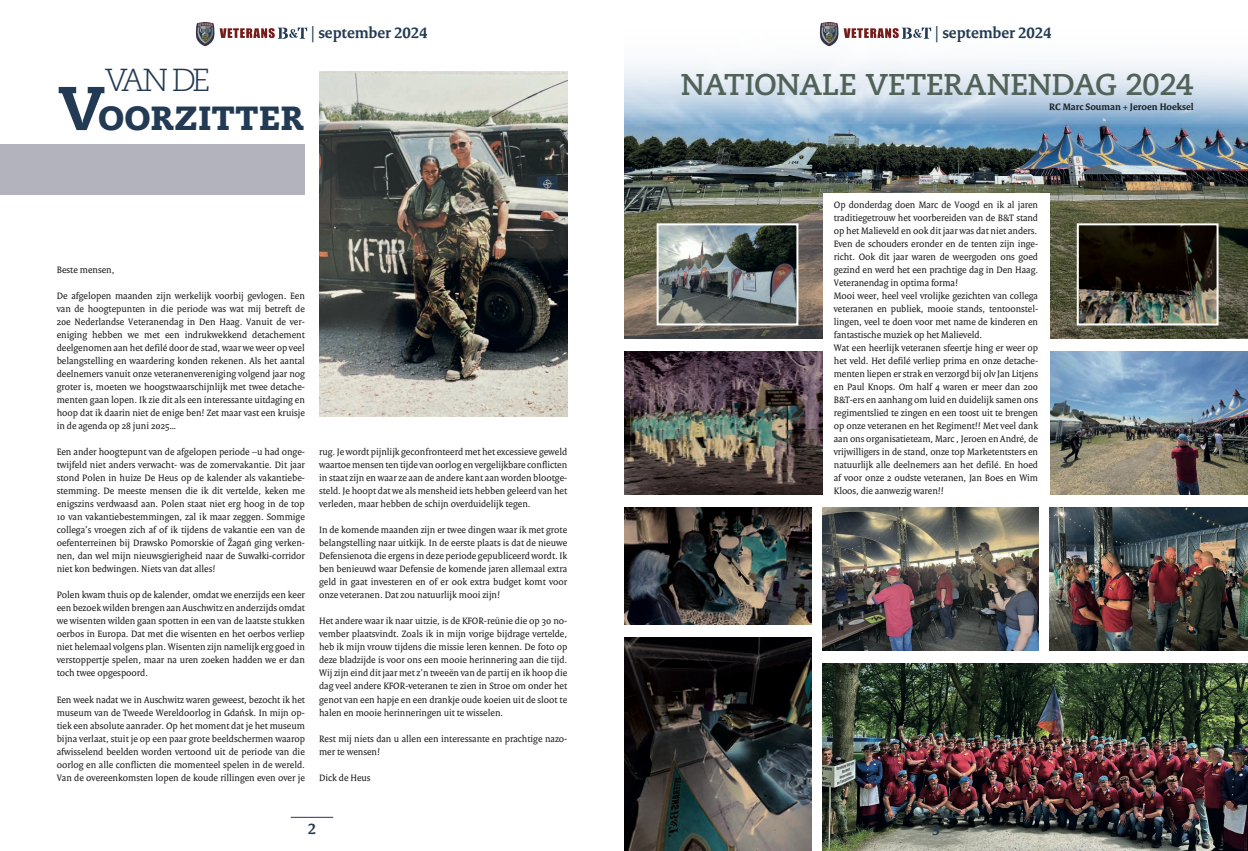
<style>
.page{position:relative;width:1248px;height:851px;background:#fff}
.page>*{position:absolute;margin:0;border:0;box-sizing:border-box;transform-origin:0 0}
.t1{font:800 42.7px "Caecilia LT Std";color:#223a54}
.t2{font:300 31.8px "Caecilia LT Std";color:#223a54}
.t3{font:700 30px "Caecilia LT Std";letter-spacing:-.02em;color:#516259}
.t4{font:700 16.2px "Rijksoverheid Serif";letter-spacing:-.005em;color:#223a54}
.t5{font:700 16px "Rijksoverheid Serif";color:#223a54}
.t6{font:10px/13px "Rijksoverheid Serif";letter-spacing:-.005em;color:#1a1a1a;text-align:justify}
.t7{font:700 10px "Rijksoverheid Serif";color:#1a1a1a}
.s1{font-size:61.6px}
</style>
<div class="page">
<img style="left:624px;top:27px;width:623px;height:311px">
<div style="left:0;top:145px;width:305px;height:50px;background:#b2b3bc"></div>
<img style="left:319px;top:72px;width:248px;height:344px">
<img style="left:624px;top:351px;width:198px;height:143px">
<img style="left:822px;top:663px;width:425px;height:187px">
<img style="left:1075px;top:222px;width:144px;height:104px">
<img style="left:1050px;top:351px;width:197px;height:143px">
<img style="left:655px;top:222px;width:144px;height:104px">
<img style="left:624px;top:637px;width:187px;height:213px">
<img style="left:822px;top:507px;width:216px;height:143px">
<img style="left:624px;top:507px;width:187px;height:117px">
<img style="left:1049px;top:507px;width:198px;height:143px">
<div style="left:822px;top:193px;width:227px;height:307px;background:#fff"></div>
<svg style="left:196px;top:22px;width:111px;height:24px"></svg>
<svg style="left:819px;top:22px;width:112px;height:24px"></svg>
<hr style="left:291px;top:816px;width:42px;height:1px;background:#223a54">
<hr style="left:914px;top:816px;width:43px;height:1px;background:#223a54">
<h3 class="t4" style="left:310px;top:23px;width:119px">| september ()(4</h3>
<h3 class="t4" style="left:934px;top:23px;width:119px">| september ()(4</h3>
<h2 class="t2" style="left:105px;top:62px;width:107px">VAN DE</h2>
<h3 class="t3" style="left:680px;top:66px;width:514px">NATIONALE VETERANENDAG 2024</h3>
<h1 class="t1" style="left:58px;top:89px;width:247px"><span class="s1">V</span>oorzitter</h1>
<p class="t7" style="left:1049px;top:100px;width:146px">RC Marc Souman + Jeroen Hoeksel</p>
<p class="t6" style="left:57px;top:263px;width:59px">Beste mensen,</p>
<p class="t6" style="left:57px;top:289px;width:250px">De afgelopen maanden zijn werkelijk voorbij gevlogen. Een van de hoogtepunten in die periode was wat mij betreft de 20e Nederlandse Veteranendag in Den Haag. Vanuit de ver&shy;eniging hebben we met een indrukwekkend detachement deelgenomen aan het defilé door de stad, waar we weer op veel belangstelling en waardering konden rekenen. Als het aantal deelnemers vanuit onze veteranenvereniging volgend jaar nog groter is, moeten we hoogstwaarschijnlijk met twee detache&shy;menten gaan lopen. Ik zie dit als een interessante uitdaging en hoop dat ik daarin niet de enige ben! Zet maar vast een kruisje in de agenda op 28 juni 2025…</p>
<p class="t6" style="left:57px;top:445px;width:250px">Een ander hoogtepunt van de afgelopen periode –u had onge&shy;twijfeld niet anders verwacht- was de zomervakantie. Dit jaar stond Polen in huize De Heus op de kalender als vakantiebe&shy;stemming. De meeste mensen die ik dit vertelde, keken me enigszins verdwaasd aan. Polen staat niet erg hoog in de top 10 van vakantiebestemmingen, zal ik maar zeggen. Sommige collega’s vroegen zich af of ik tijdens de vakantie een van de oefenterreinen bij Drawsko Pomorskie of !agań ging verken&shy;nen, dan wel mijn nieuwsgierigheid naar de Suwałki-corridor niet kon bedwingen. Niets van dat alles!</p>
<p class="t6" style="left:57px;top:588px;width:250px">Polen kwam thuis op de kalender, omdat we enerzijds een keer een bezoek wilden brengen aan Auschwitz en anderzijds omdat we wisenten wilden gaan spotten in een van de laatste stukken oerbos in Europa. Dat met die wisenten en het oerbos verliep niet helemaal volgens plan. Wisenten zijn namelijk erg goed in verstoppertje spelen, maar na uren zoeken hadden we er dan toch twee opgespoord.</p>
<p class="t6" style="left:57px;top:692px;width:250px">Een week nadat we in Auschwitz waren geweest, bezocht ik het museum van de Tweede Wereldoorlog in Gdańsk. In mijn op&shy;tiek een absolute aanrader. Op het moment dat je het museum bijna verlaat, stuit je op een paar grote beeldschermen waarop afwisselend beelden worden vertoond uit de periode van die oorlog en alle conflicten die momenteel spelen in de wereld.<br>Van de overeenkomsten lopen de koude rillingen even over je</p>
<p class="t6" style="left:319px;top:445px;width:250px">rug. Je wordt pijnlijk geconfronteerd met het excessieve geweld waartoe mensen ten tijde van oorlog en vergelijkbare conflicten in staat zijn en waar ze aan de andere kant aan worden blootge&shy;steld. Je hoopt dat we als mensheid iets hebben geleerd van het verleden, maar hebben de schijn overduidelijk tegen.</p>
<p class="t6" style="left:319px;top:523px;width:250px">In de komende maanden zijn er twee dingen waar ik met grote belangstelling naar uitkijk. In de eerste plaats is dat de nieuwe Defensienota die ergens in deze periode gepubliceerd wordt. Ik ben benieuwd waar Defensie de komende jaren allemaal extra geld in gaat investeren en of er ook extra budget komt voor onze veteranen. Dat zou natuurlijk mooi zijn!</p>
<p class="t6" style="left:319px;top:614px;width:250px">Het andere waar ik naar uitzie, is de KFOR-reünie die op 30 no&shy;vember plaatsvindt. Zoals ik in mijn vorige bijdrage vertelde, heb ik mijn vrouw tijdens die missie leren kennen. De foto op deze bladzijde is voor ons een mooie herinnering aan die tijd.<br>Wij zijn eind dit jaar met z’n tweeën van de partij en ik hoop die dag veel andere KFOR-veteranen te zien in Stroe om onder het genot van een hapje en een drankje oude koeien uit de sloot te halen en mooie herinneringen uit te wisselen.</p>
<p class="t6" style="left:319px;top:731px;width:250px">Rest mij niets dan u allen een interessante en prachtige nazo&shy;mer te wensen!</p>
<p class="t6" style="left:319px;top:770px;width:53px">Dick de Heus</p>
<p class="t6" style="left:833px;top:198px;width:206px;text-align:left">Op donderdag doen Marc de Voogd en ik al jaren traditiegetrouw het voorbereiden van de B&amp;T stand op het Malieveld en ook dit jaar was dat niet anders.<br>Even de schouders eronder en de tenten zijn inge&shy;richt. Ook dit jaar waren de weergoden ons goed gezind en werd het een prachtige dag in Den Haag.<br>Veteranendag in optima forma!<br>Mooi weer, heel veel vrolijke gezichten van collega veteranen en publiek, mooie stands, tentoonstel&shy;lingen, veel te doen voor met name de kinderen en fantastische muziek op het Malieveld.<br>Wat een heerlijk veteranen sfeertje hing er weer op het veld. Het defilé verliep prima en onze detache&shy;menten liepen er strak en verzorgd bij olv Jan Litjens en Paul Knops. Om half 4 waren er meer dan 200<br>B&amp;T-ers en aanhang om luid en duidelijk samen ons regimentslied te zingen en een toost uit te brengen op onze veteranen en het Regiment!! Met veel dank aan ons organisatieteam, Marc , Jeroen en André, de vrijwilligers in de stand, onze top Marketentsters en natuurlijk alle deelnemers aan het defilé. En hoed af voor onze 2 oudste veteranen, Jan Boes en Wim Kloos, die aanwezig waren!!</p>
<h3 class="t5" style="left:308px;top:819px;width:10px">(</h3>
<h3 class="t5" style="left:931px;top:819px;width:10px">+</h3>
</div>
